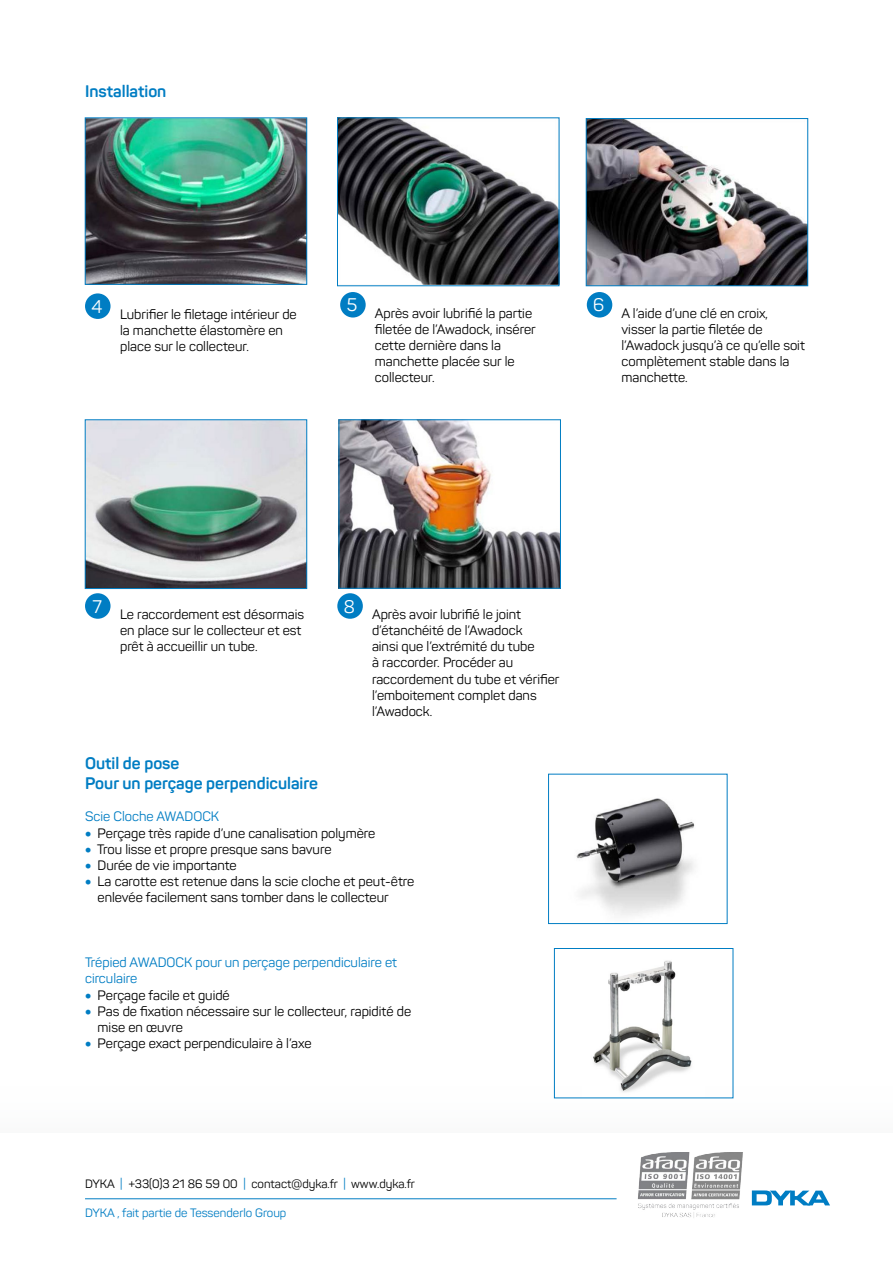
<style>
.page{position:relative;width:893px;height:1263px;background:#fff}
.page>*{position:absolute;margin:0;border:0;box-sizing:border-box;transform-origin:0 0}
.t1{font:18px "Panton";color:#fff}
.t2{font:700 16.5px/19.8px "Panton";color:#007dc3}
.t3{font:13.5px/16.2px "Panton";color:#000}
.t4{font:13.5px/16.2px "Panton";color:#007dc3}
.t5{font:12px "Panton";color:#000}
.t6{font:12px "Panton";color:#007dc3}
.s1{color:#007dc3}
</style>
<div class="page">
<hr style="left:85px;top:1198px;width:532px;height:1px;background:#007dc3">
<svg style="left:752px;top:1190px;width:78px;height:15px"></svg>
<img style="left:637px;top:1152px;width:106px;height:66px">
<img style="left:87px;top:120px;width:218px;height:163px">
<div style="left:85px;top:118px;width:222px;height:167px;border:1px solid #007dc3"></div>
<img style="left:339px;top:120px;width:218px;height:164px">
<img style="left:588px;top:120px;width:218px;height:164px">
<div style="left:586px;top:118px;width:222px;height:168px;border:1px solid #007dc3"></div>
<img style="left:87px;top:422px;width:218px;height:165px">
<div style="left:85px;top:420px;width:222px;height:169px;border:1px solid #007dc3"></div>
<img style="left:341px;top:422px;width:218px;height:164px">
<div style="left:85px;top:293px;width:26px;height:26px;background:#007dc3;border-radius:50%"></div>
<div style="left:340px;top:292px;width:26px;height:25px;background:#007dc3;border-radius:50%"></div>
<div style="left:587px;top:292px;width:25px;height:25px;background:#007dc3;border-radius:50%"></div>
<div style="left:85px;top:593px;width:26px;height:26px;background:#007dc3;border-radius:50%"></div>
<div style="left:337px;top:593px;width:26px;height:26px;background:#007dc3;border-radius:50%"></div>
<img style="left:576px;top:798px;width:119px;height:118px">
<div style="left:548px;top:774px;width:179px;height:150px;border:1px solid #007dc3"></div>
<img style="left:593px;top:960px;width:99px;height:132px">
<div style="left:554px;top:948px;width:179px;height:150px;border:1px solid #007dc3"></div>
<p class="t2" style="left:85px;top:81px;width:83px">Installation</p>
<h1 class="t1" style="left:92px;top:295px;width:12px">4</h1>
<p class="t3" style="left:120px;top:306px;width:178px">Lubrifier le filetage intérieur de la manchette élastomère en place sur le collecteur.</p>
<h1 class="t1" style="left:347px;top:294px;width:12px">5</h1>
<p class="t3" style="left:375px;top:305px;width:162px">Après avoir lubrifié la partie filetée de l’Awadock, insérer cette dernière dans la manchette placée sur le collecteur.</p>
<h1 class="t1" style="left:593px;top:294px;width:13px">6</h1>
<p class="t3" style="left:621px;top:305px;width:185px">A l’aide d’une clé en croix, visser la partie filetée de l’Awadock jusqu’à ce qu’elle soit complètement stable dans la manchette.</p>
<h1 class="t1" style="left:92px;top:595px;width:11px">7</h1>
<p class="t3" style="left:120px;top:606px;width:186px">Le raccordement est désormais en place sur le collecteur et est prêt à accueillir un tube.</p>
<h1 class="t1" style="left:344px;top:595px;width:13px">8</h1>
<p class="t3" style="left:372px;top:606px;width:189px">Après avoir lubrifié le joint d’étanchéité de l’Awadock<br>ainsi que l’extrémité du tube<br>à raccorder. Procéder au raccordement du tube et vérifier l’emboitement complet dans l’Awadock.</p>
<p class="t2" style="left:85px;top:753px;width:234px">Outil de pose<br>Pour un perçage perpendiculaire</p>
<p class="t4" style="left:85px;top:808px;width:136px">Scie Cloche AWADOCK</p>
<p class="t3" style="left:85px;top:825px;width:292px"><span class="s1">•</span> Perçage très rapide d’une canalisation polymère</p>
<p class="t3" style="left:85px;top:841px;width:248px"><span class="s1">•</span> Trou lisse et propre presque sans bavure</p>
<p class="t3" style="left:85px;top:857px;width:153px"><span class="s1">•</span> Durée de vie importante</p>
<p class="t3" style="left:98px;top:873px;width:318px;text-indent:-13px"><span class="s1">•</span> La carotte est retenue dans la scie cloche et peut-être enlevée facilement sans tomber dans le collecteur</p>
<p class="t4" style="left:85px;top:954px;width:313px">Trépied AWADOCK pour un perçage perpendiculaire et circulaire</p>
<p class="t3" style="left:85px;top:987px;width:146px"><span class="s1">•</span> Perçage facile et guidé</p>
<p class="t3" style="left:98px;top:1003px;width:315px;text-indent:-13px"><span class="s1">•</span> Pas de fixation nécessaire sur le collecteur, rapidité de mise en œuvre</p>
<p class="t3" style="left:85px;top:1035px;width:228px"><span class="s1">•</span> Perçage exact perpendiculaire à l’axe</p>
<p class="t5" style="left:85px;top:1177px;width:331px">DYKA <span class="s1">|</span> +33(0)3 21 86 59 00 <span class="s1">|</span> contact@dyka.fr <span class="s1">|</span> www.dyka.fr</p>
<p class="t6" style="left:85px;top:1205px;width:203px">DYKA , fait partie de Tessenderlo Group</p>
</div>
